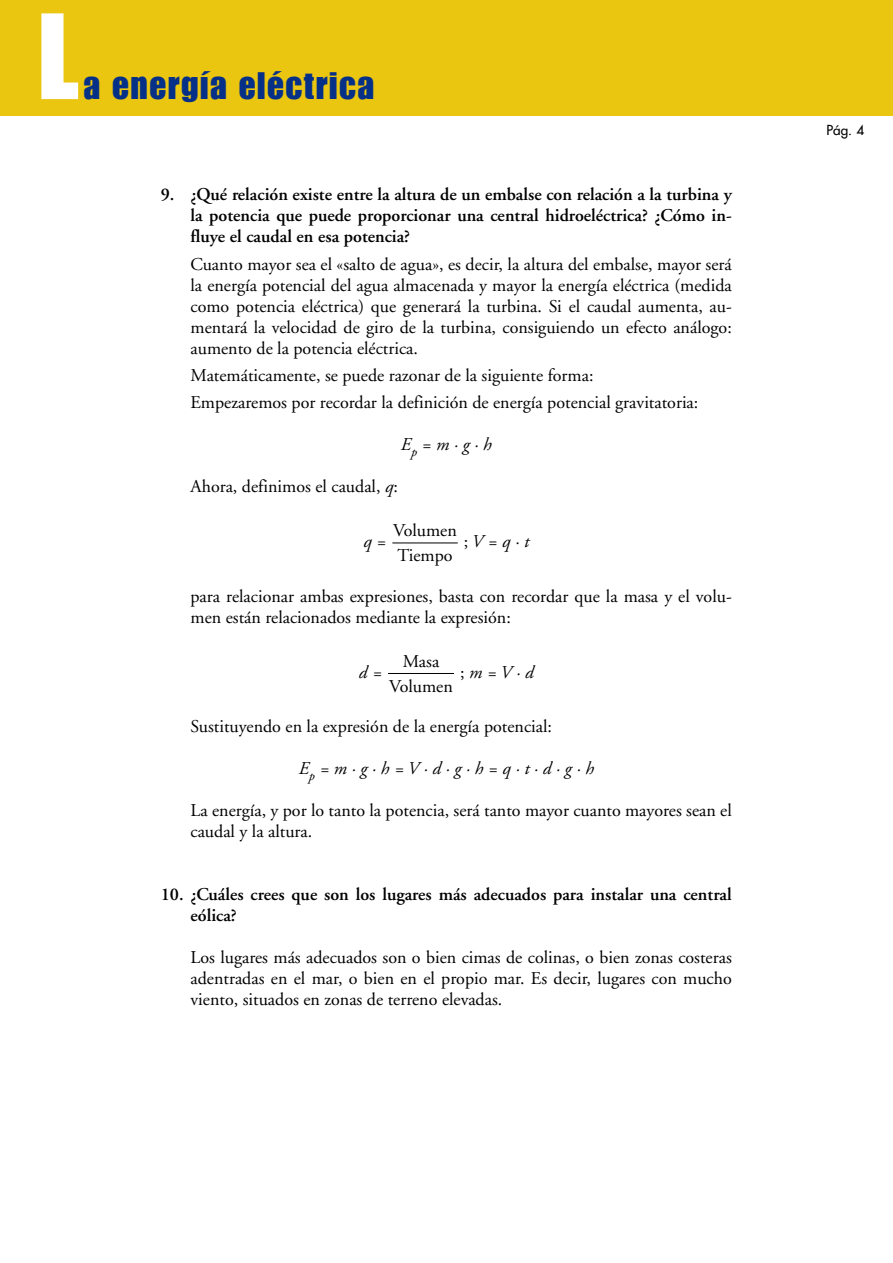
<style>
.page{position:relative;width:893px;height:1263px;background:#fff}
.page>*{position:absolute;margin:0;border:0;box-sizing:border-box;transform-origin:0 0}
.t1{font:120px "Impact";color:#fff}
.t2{font:37.5px "Impact";letter-spacing:.045em;color:#053087}
.t3{font:18px/21px "Adobe Garamond";color:#000}
.t4{font:600 18px/21px "Adobe Garamond";color:#000;text-align:justify}
.t5{font:italic 18px "Adobe Garamond";color:#000}
.t6{font:13.5px "Futura";color:#000}
.s1{font-style:italic}
.s2{font-style:normal}
</style>
<div class="page">
<hr style="left:388px;top:673px;width:66px;height:1px;background:#000">
<hr style="left:392px;top:543px;width:66px;height:1px;background:#000">
<div style="left:0;top:0;width:893px;height:115px;background:#ebc611"></div>
<h1 class="t1" style="left:39px;top:10px;width:41px">L</h1>
<h2 class="t2" style="left:83px;top:71px;width:292px">a energía eléctrica</h2>
<p class="t4" style="left:191px;top:186px;width:543px;text-indent:-30px">9. ¿Qué relación existe entre la altura de un embalse con relación a la turbina y la potencia que puede proporcionar una central hidroeléctrica? ¿Cómo in&shy;fluye el caudal en esa potencia?</p>
<p class="t3" style="left:191px;top:255px;width:543px;text-align:justify">Cuanto mayor sea el «salto de agua», es decir, la altura del embalse, mayor será la energía potencial del agua almacenada y mayor la energía eléctrica (medida como potencia eléctrica) que generará la turbina. Si el caudal aumenta, au&shy;mentará la velocidad de giro de la turbina, consiguiendo un efecto análogo: aumento de la potencia eléctrica.</p>
<p class="t3" style="left:191px;top:363px;width:509px;line-height:27.5px">Matemáticamente, se puede razonar de la siguiente forma:<br>Empezaremos por recordar la definición de energía potencial gravitatoria:</p>
<p class="t5" style="left:401px;top:437px;width:92px">E<sub>p</sub> = m · g · h</p>
<p class="t3" style="left:191px;top:478px;width:209px">Ahora, definimos el caudal, <span class="s1">q</span>:</p>
<p class="t3" style="left:393px;top:520px;width:65px;line-height:25.2px">Volumen<br>Tiempo</p>
<p class="t5" style="left:363px;top:534px;width:24px">q =</p>
<p class="t5" style="left:464px;top:534px;width:67px"><span class="s2">;</span>V = q · t</p>
<p class="t3" style="left:191px;top:587px;width:543px">para relacionar ambas expresiones, basta con recordar que la masa y el volu&shy;men están relacionados mediante la expresión:</p>
<p class="t5" style="left:359px;top:665px;width:25px">d =</p>
<p class="t5" style="left:460px;top:665px;width:75px"><span class="s2">;</span> m = V · d</p>
<p class="t3" style="left:191px;top:718px;width:363px">Sustituyendo en la expresión de la energía potencial:</p>
<p class="t5" style="left:299px;top:761px;width:297px">E<sub>p</sub> = m · g · h = V · d · g · h = q · t · d · g · h</p>
<p class="t3" style="left:191px;top:802px;width:543px">La energía, y por lo tanto la potencia, será tanto mayor cuanto mayores sean el caudal y la altura.</p>
<p class="t3" style="left:389px;top:650px;width:65px;line-height:25.2px;text-align:center">Masa<br>Volumen</p>
<p class="t4" style="left:191px;top:886px;width:543px;text-indent:-30px">10. ¿Cuáles crees que son los lugares más adecuados para instalar una central eólica?</p>
<p class="t3" style="left:191px;top:949px;width:543px;text-align:justify">Los lugares más adecuados son o bien cimas de colinas, o bien zonas costeras adentradas en el mar, o bien en el propio mar. Es decir, lugares con mucho viento, situados en zonas de terreno elevadas.</p>
<p class="t6" style="left:826px;top:124px;width:39px">Pág. 4</p>
</div>
